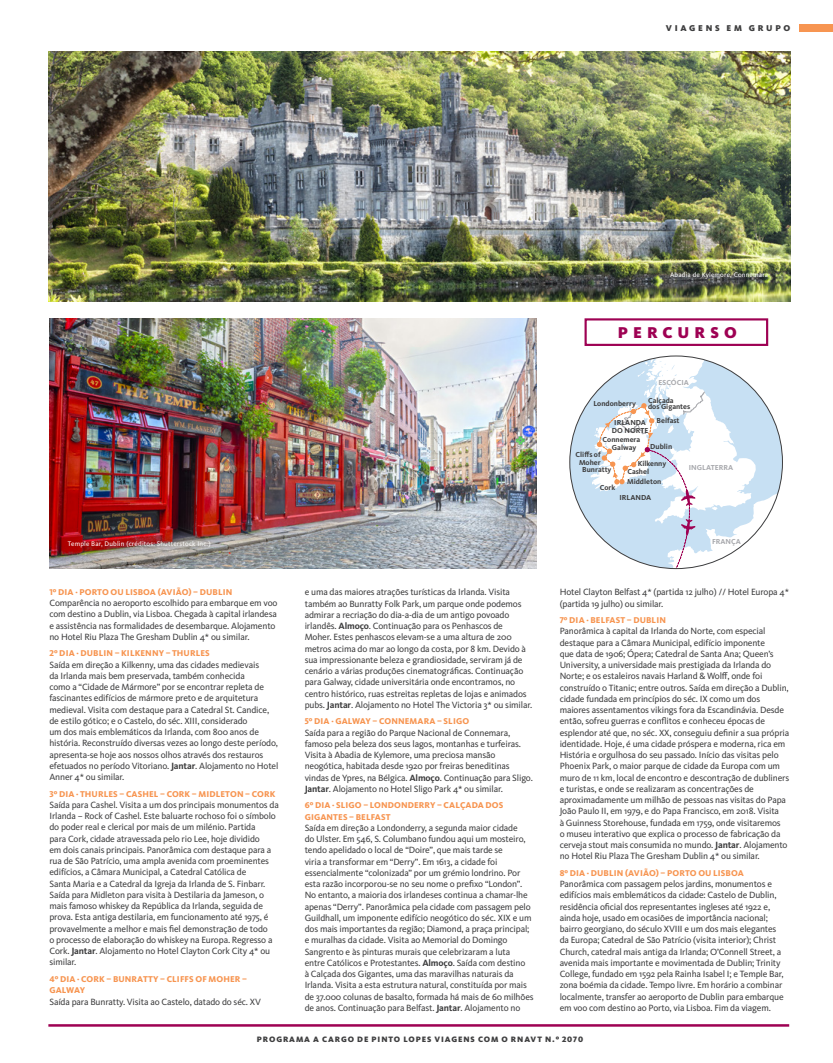
<style>
.page{position:relative;width:833px;height:1063px;background:#fff}
.page>*{position:absolute;margin:0;border:0;box-sizing:border-box;transform-origin:0 0}
.Percurso_Titulo{font:900 16.25px "Kievit OT";letter-spacing:.31em;color:#9e0153}
.Programa_Texto{font:9.38px/11.2px "Kievit OT";letter-spacing:-.015em;color:#3e3e3f}
.Programa_Dias{font:9.38px/11.2px "Kievit OT";letter-spacing:-.015em;color:#3e3e3f}
.Programa_Dias-2{font:800 8.75px/11.2px "Kievit OT";letter-spacing:.01em;color:#f79551}
.t1{font:900 8.75px "Kievit OT";letter-spacing:.31em;color:#3e3e3f}
.Numero_Pagina{font:900 8.12px "Kievit OT";letter-spacing:.11em;color:#3e3e3f}
.t2{font:700 7.5px/7.5px "Kievit OT";color:#3e3e3f;text-align:center}
.t3{font:700 7.5px "Kievit OT";color:#a8a9ad}
.Legenda{font:6.88px "Kievit OT";letter-spacing:.025em;color:#fff}
.s1{font-weight:700}
</style>
<div class="page">
<div style="left:570px;top:356px;width:212px;height:213px;background:#c7e0f3;border-radius:106px"></div>
<svg style="left:590px;top:356px;width:192px;height:213px"></svg>
<hr style="left:48px;top:1024px;width:741px;height:3px;background:#9e0153">
<img style="left:49px;top:51px;width:741px;height:251px">
<img style="left:50px;top:318px;width:486px;height:251px">
<div style="left:800px;top:25px;width:33px;height:7px;background:#f79551"></div>
<div style="left:584px;top:318px;width:184px;height:28px;background:#fff;border:2px solid #9e0153"></div>
<p class="t1" style="left:666px;top:23px;width:126px">VIAGENS EM GRUPO</p>
<p class="Legenda" style="left:670px;top:271px;width:100px">Abadia de Kylemore, Connemara</p>
<p class="Percurso_Titulo" style="left:618px;top:323px;width:120px">PERCURSO</p>
<p class="t3" style="left:658px;top:378px;width:32px">ESCÓCIA</p>
<p class="t2" style="left:648px;top:397px;width:44px;line-height:6.2px;text-align:left">Calçada<br>dos Gigantes</p>
<p class="t2" style="left:593px;top:400px;width:44px">Londonberry</p>
<p class="t2" style="left:612px;top:443px;width:26px">Galway</p>
<p class="t2" style="left:656px;top:417px;width:24px">Belfast</p>
<p class="t2" style="left:650px;top:442px;width:23px">Dublin</p>
<p class="t2" style="left:627px;top:467px;width:36px;line-height:9.6px;text-align:left">Cashel<br>Middleton</p>
<p class="t2" style="left:612px;top:419px;width:38px">IRLANDA<br>DO NORTE</p>
<p class="t2" style="left:602px;top:436px;width:39px">Connemera</p>
<p class="t2" style="left:575px;top:451px;width:27px">Cliffs of<br>Moher</p>
<p class="t2" style="left:638px;top:460px;width:30px">Kilkenny</p>
<p class="t3" style="left:689px;top:463px;width:46px">INGLATERRA</p>
<p class="t2" style="left:582px;top:466px;width:31px">Bunratty</p>
<p class="t2" style="left:600px;top:483px;width:17px">Cork</p>
<p class="Legenda" style="left:68px;top:539px;width:144px">Temple Bar, Dublin (créditos: Shutterstock Inc.)</p>
<p class="Programa_Dias-2" style="left:49px;top:586px;width:184px">1º DIA · PORTO OU LISBOA (AVIÃO) – DUBLIN</p>
<p class="Programa_Texto" style="left:49px;top:597px;width:230px">Comparência no aeroporto escolhido para embarque em voo com destino a Dublin, via Lisboa. Chegada à capital irlandesa e assistência nas formalidades de desembarque. Alojamento no Hotel Riu Plaza The Gresham Dublin 4* ou similar.</p>
<p class="Programa_Dias-2" style="left:49px;top:648px;width:162px">2º DIA · DUBLIN – KILKENNY – THURLES</p>
<p class="Programa_Texto" style="left:49px;top:659px;width:230px">Saída em direção a Kilkenny, uma das cidades medievais<br>da Irlanda mais bem preservada, também conhecida<br>como a “Cidade de Mármore” por se encontrar repleta de fascinantes edifícios de mármore preto e de arquitetura medieval. Visita com destaque para a Catedral St. Candice, de estilo gótico; e o Castelo, do séc. XIII, considerado<br>um dos mais emblemáticos da Irlanda, com 800 anos de história. Reconstruído diversas vezes ao longo deste período, apresenta-se hoje aos nossos olhos através dos restauros efetuados no período Vitoriano. <span class="s1">Jantar</span>. Alojamento no Hotel Anner 4* ou similar.</p>
<p class="Programa_Dias-2" style="left:49px;top:788px;width:227px">3º DIA · THURLES – CASHEL – CORK – MIDLETON – CORK</p>
<p class="Programa_Texto" style="left:49px;top:799px;width:231px">Saída para Cashel. Visita a um dos principais monumentos da Irlanda – Rock of Cashel. Este baluarte rochoso foi o símbolo do poder real e clerical por mais de um milénio. Partida<br>para Cork, cidade atravessada pelo rio Lee, hoje dividido<br>em dois canais principais. Panorâmica com destaque para a rua de São Patrício, uma ampla avenida com proeminentes edifícios, a Câmara Municipal, a Catedral Católica de<br>Santa Maria e a Catedral da Igreja da Irlanda de S. Finbarr.<br>Saída para Midleton para visita à Destilaria da Jameson, o mais famoso whiskey da República da Irlanda, seguida de prova. Esta antiga destilaria, em funcionamento até 1975, é provavelmente a melhor e mais fiel demonstração de todo<br>o processo de elaboração do whiskey na Europa. Regresso a Cork. <span class="s1">Jantar</span>. Alojamento no Hotel Clayton Cork City 4* ou similar.</p>
<p class="Programa_Dias-2" style="left:49px;top:973px;width:199px">4º DIA · CORK – BUNRATTY – CLIFFS OF MOHER –<br>GALWAY</p>
<p class="Programa_Texto" style="left:49px;top:996px;width:213px">Saída para Bunratty. Visita ao Castelo, datado do séc. XV</p>
<p class="Programa_Texto" style="left:305px;top:586px;width:229px">e uma das maiores atrações turísticas da Irlanda. Visita também ao Bunratty Folk Park, um parque onde podemos admirar a recriação do dia-a-dia de um antigo povoado irlandês. <span class="s1">Almoço</span>. Continuação para os Penhascos de Moher. Estes penhascos elevam-se a uma altura de 200 metros acima do mar ao longo da costa, por 8 km. Devido à sua impressionante beleza e grandiosidade, serviram já de cenário a várias produções cinematográficas. Continuação para Galway, cidade universitária onde encontramos, no centro histórico, ruas estreitas repletas de lojas e animados pubs. <span class="s1">Jantar</span>. Alojamento no Hotel The Victoria 3* ou similar.</p>
<p class="Programa_Dias-2" style="left:305px;top:716px;width:166px">5º DIA · GALWAY – CONNEMARA – SLIGO</p>
<p class="Programa_Dias" style="left:305px;top:727px;width:230px">Saída para a região do Parque Nacional de Connemara, famoso pela beleza dos seus lagos, montanhas e turfeiras.<br>Visita à Abadia de Kylemore, uma preciosa mansão neogótica, habitada desde 1920 por freiras beneditinas vindas de Ypres, na Bélgica. <span class="s1">Almoço</span>. Continuação para Sligo.<br><span class="s1">Jantar</span>. Alojamento no Hotel Sligo Park 4* ou similar.</p>
<p class="Programa_Dias-2" style="left:305px;top:800px;width:200px">6º DIA · SLIGO – LONDONDERRY – CALÇADA DOS<br>GIGANTES – BELFAST</p>
<p class="Programa_Texto" style="left:305px;top:822px;width:230px">Saída em direção a Londonderry, a segunda maior cidade<br>do Ulster. Em 546, S. Columbano fundou aqui um mosteiro, tendo apelidado o local de “Doire”, que mais tarde se<br>viria a transformar em “Derry”. Em 1613, a cidade foi essencialmente “colonizada” por um grémio londrino. Por esta razão incorporou-se no seu nome o prefixo “London”.<br>No entanto, a maioria dos irlandeses continua a chamar-lhe apenas “Derry”. Panorâmica pela cidade com passagem pelo Guildhall, um imponente edifício neogótico do séc. XIX e um dos mais importantes da região; Diamond, a praça principal; e muralhas da cidade. Visita ao Memorial do Domingo Sangrento e às pinturas murais que celebrizaram a luta<br>entre Católicos e Protestantes. <span class="s1">Almoço</span>. Saída com destino<br>à Calçada dos Gigantes, uma das maravilhas naturais da Irlanda. Visita a esta estrutura natural, constituída por mais de 37.000 colunas de basalto, formada há mais de 60 milhões de anos. Continuação para Belfast. <span class="s1">Jantar</span>. Alojamento no</p>
<p class="t2" style="left:619px;top:493px;width:33px">IRLANDA</p>
<p class="t3" style="left:712px;top:537px;width:30px">FRANÇA</p>
<p class="Programa_Texto" style="left:559px;top:586px;width:231px">Hotel Clayton Belfast 4* (partida 12 julho) // Hotel Europa 4* (partida 19 julho) ou similar.</p>
<p class="Programa_Dias-2" style="left:559px;top:614px;width:108px">7º DIA · BELFAST – DUBLIN</p>
<p class="Programa_Texto" style="left:559px;top:626px;width:231px">Panorâmica à capital da Irlanda do Norte, com especial destaque para a Câmara Municipal, edifício imponente<br>que data de 1906; Ópera; Catedral de Santa Ana; Queen’s University, a universidade mais prestigiada da Irlanda do Norte; e os estaleiros navais Harland &amp; Wolff, onde foi construído o Titanic; entre outros. Saída em direção a Dublin, cidade fundada em princípios do séc. IX como um dos maiores assentamentos vikings fora da Escandinávia. Desde então, sofreu guerras e conflitos e conheceu épocas de esplendor até que, no séc. XX, conseguiu definir a sua própria identidade. Hoje, é uma cidade próspera e moderna, rica em História e orgulhosa do seu passado. Início das visitas pelo Phoenix Park, o maior parque de cidade da Europa com um muro de 11 km, local de encontro e descontração de dubliners e turistas, e onde se realizaram as concentrações de aproximadamente um milhão de pessoas nas visitas do Papa João Paulo II, em 1979, e do Papa Francisco, em 2018. Visita<br>à Guinness Storehouse, fundada em 1759, onde visitaremos<br>o museu interativo que explica o processo de fabricação da cerveja stout mais consumida no mundo. <span class="s1">Jantar</span>. Alojamento no Hotel Riu Plaza The Gresham Dublin 4* ou similar.</p>
<p class="Programa_Dias-2" style="left:559px;top:867px;width:186px">8º DIA · DUBLIN (AVIÃO) – PORTO OU LISBOA</p>
<p class="Programa_Texto" style="left:559px;top:878px;width:225px">Panorâmica com passagem pelos jardins, monumentos e edifícios mais emblemáticos da cidade: Castelo de Dublin, residência oficial dos representantes ingleses até 1922 e, ainda hoje, usado em ocasiões de importância nacional; bairro georgiano, do século XVIII e um dos mais elegantes da Europa; Catedral de São Patrício (visita interior); Christ Church, catedral mais antiga da Irlanda; O’Connell Street, a avenida mais importante e movimentada de Dublin; Trinity College, fundado em 1592 pela Rainha Isabel I; e Temple Bar, zona boémia da cidade. Tempo livre. Em horário a combinar localmente, transfer ao aeroporto de Dublin para embarque em voo com destino ao Porto, via Lisboa. Fim da viagem.</p>
<p class="Numero_Pagina" style="left:257px;top:1034px;width:328px">PROGRAMA A CARGO DE PINTO LOPES VIAGENS COM O RNAVT N.º 2070</p>
</div>
